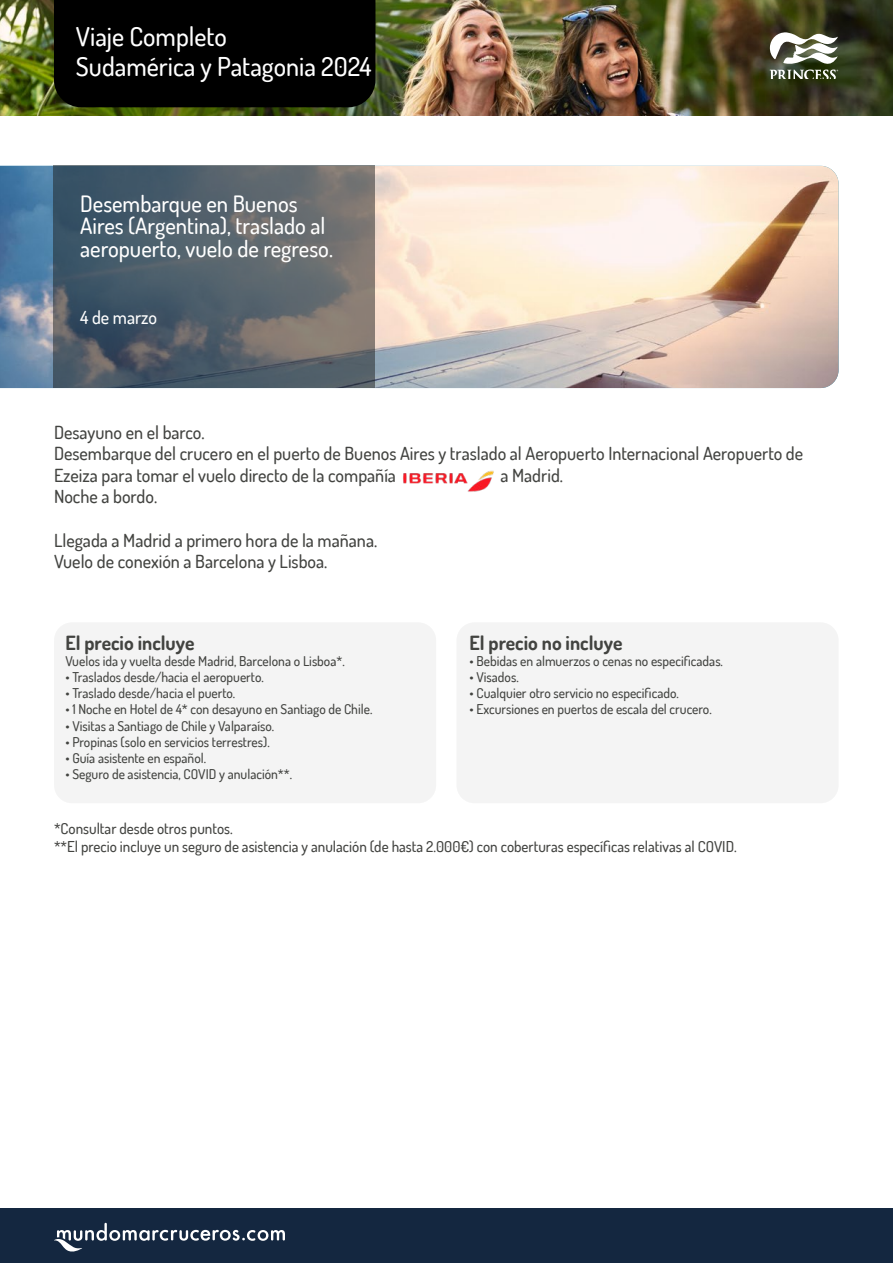
<style>
.page{position:relative;width:893px;height:1263px;background:#fff}
.page>*{position:absolute;margin:0;border:0;box-sizing:border-box;transform-origin:0 0}
.t1{font:500 25.95px/30px "Dosis";color:#fff}
.t2{font:500 22.5px/22.5px "Dosis";color:#fff}
.t3{font:700 19.5px "Dosis";color:#424340}
.t4{font:500 18px/21.6px "Dosis";color:#424340}
.t5{font:500 18px "Dosis";color:#fff}
.t6{font:500 15px/18px "Dosis";color:#424340}
.t7{font:500 13.5px "Dosis";color:#424340}
</style>
<div class="page">
<div style="left:54px;top:622px;width:382px;height:181px;background:#f4f4f4;border-radius:18px"></div>
<div style="left:456px;top:622px;width:383px;height:181px;background:#f4f4f4;border-radius:18px"></div>
<div style="left:0;top:1209px;width:893px;height:54px;background:#142740"></div>
<img style="left:0;top:0;width:706px;height:116px">
<svg style="left:706px;top:0;width:187px;height:116px;background:#3d3a1c"></svg>
<div style="left:54px;top:0;width:321px;height:107px;background:#000"></div>
<svg style="left:770px;top:31px;width:68px;height:48px"></svg>
<img style="left:0;top:166px;width:839px;height:222px">
<svg style="left:54px;top:166px;width:321px;height:222px;background:#58626b"></svg>
<img style="left:403px;top:470px;width:91px;height:22px">
<svg style="left:54px;top:1223px;width:231px;height:29px"></svg>
<h1 class="t1" style="left:76px;top:21px;width:297px">Viaje Completo<br>Sudamérica y Patagonia 2024</h1>
<h2 class="t2" style="left:80px;top:191px;width:254px">Desembarque en Buenos<br>Aires (Argentina), traslado al aeropuerto, vuelo de regreso.</h2>
<h3 class="t5" style="left:80px;top:306px;width:78px">4 de marzo</h3>
<h3 class="t4" style="left:54px;top:421px;width:751px">Desayuno en el barco.<br>Desembarque del crucero en el puerto de Buenos Aires y traslado al Aeropuerto Internacional Aeropuerto de<br>Ezeiza para tomar el vuelo directo de la compañía</h3>
<h3 class="t4" style="left:500px;top:464px;width:64px">a Madrid.</h3>
<h3 class="t4" style="left:54px;top:486px;width:105px">Noche a bordo.</h3>
<h3 class="t4" style="left:54px;top:529px;width:325px">Llegada a Madrid a primero hora de la mañana.<br>Vuelo de conexión a Barcelona y Lisboa.</h3>
<h3 class="t3" style="left:65px;top:630px;width:131px">El precio incluye</h3>
<p class="t7" style="left:65px;top:652px;width:281px">Vuelos ida y vuelta desde Madrid, Barcelona o Lisboa*.</p>
<p class="t7" style="left:65px;top:668px;width:200px">• Traslados desde/hacia el aeropuerto.</p>
<p class="t7" style="left:65px;top:684px;width:171px">• Traslado desde/hacia el puerto.</p>
<p class="t7" style="left:65px;top:701px;width:309px">• 1 Noche en Hotel de 4* con desayuno en Santiago de Chile.</p>
<p class="t7" style="left:65px;top:717px;width:210px">• Visitas a Santiago de Chile y Valparaíso.</p>
<p class="t7" style="left:65px;top:733px;width:206px">• Propinas (solo en servicios terrestres).</p>
<p class="t7" style="left:65px;top:749px;width:142px">• Guía asistente en español.</p>
<p class="t7" style="left:65px;top:765px;width:228px">• Seguro de asistencia, COVID y anulación**.</p>
<h3 class="t3" style="left:469px;top:630px;width:154px">El precio no incluye</h3>
<p class="t7" style="left:469px;top:652px;width:255px">• Bebidas en almuerzos o cenas no especificadas.</p>
<p class="t7" style="left:469px;top:668px;width:51px">• Visados.</p>
<p class="t7" style="left:469px;top:684px;width:211px">• Cualquier otro servicio no especificado.</p>
<p class="t7" style="left:469px;top:701px;width:244px">• Excursiones en puertos de escala del crucero.</p>
<p class="t6" style="left:54px;top:819px;width:684px">*Consultar desde otros puntos.<br>**El precio incluye un seguro de asistencia y anulación (de hasta 2.000€) con coberturas específicas relativas al COVID.</p>
</div>
